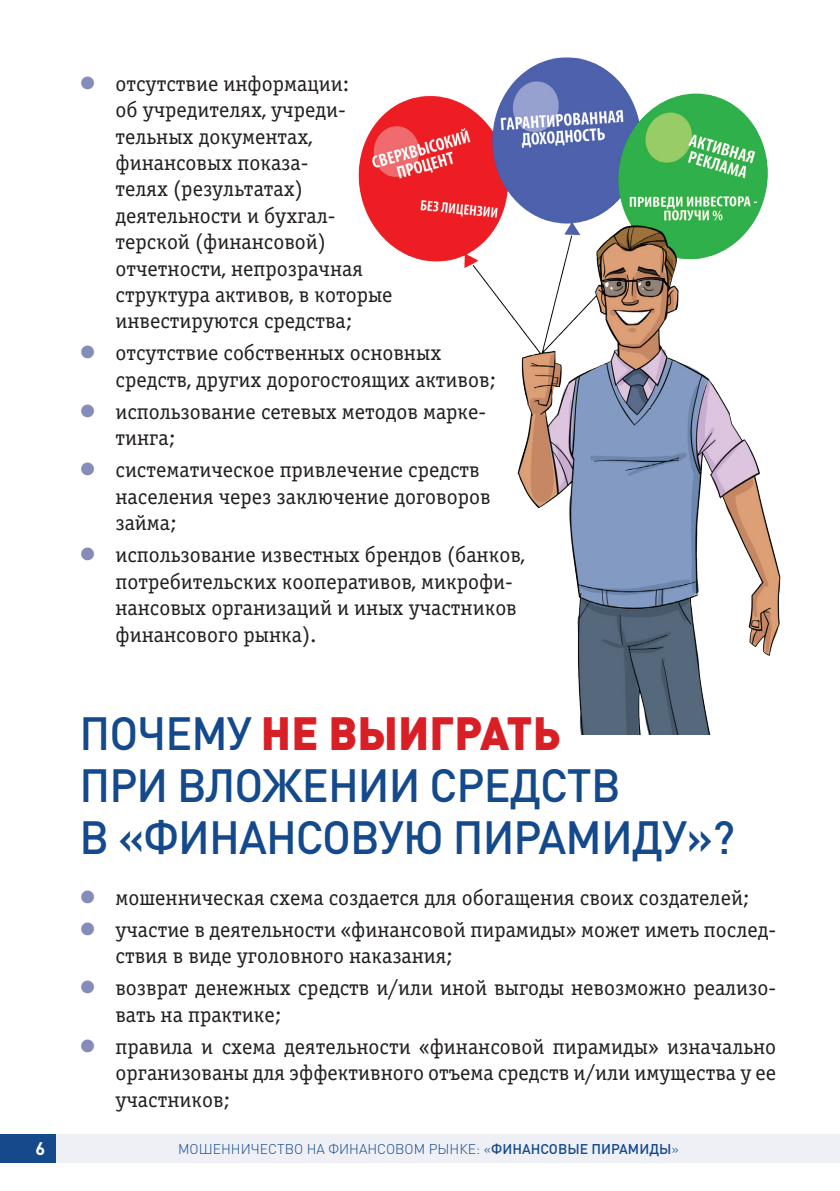
<style>
.page{position:relative;width:840px;height:1191px;background:#fff}
.page>*{position:absolute;margin:0;border:0;box-sizing:border-box;transform-origin:0 0}
.t1{font:500 46px/52px "DIN Pro";letter-spacing:-.02em;color:#14498c}
.t2{font:22px/26.4px "Officina Serif C";color:#231f20}
.t3{font:700 18px "DIN Pro";color:#fff}
.t4{font:300 14px "DIN Pro";color:#14498c}
.s1{font-weight:900;color:#d91f26}
.s2{font-weight:500}
</style>
<div class="page">
<div style="left:0;top:1134px;width:57px;height:28px;background:#14498c"></div>
<div style="left:57px;top:1134px;width:782px;height:28px;background:#eef0f6"></div>
<img style="left:358px;top:57px;width:423px;height:677px">
<p class="t2" style="left:115px;top:71px;width:278px">отсутствие информации:<br>об учредителях, учреди&shy;тельных документах, финансовых показа-<br>телях (результатах) деятельности и бухгал&shy;терской (финансовой) отчетности, непрозрачная структура активов, в которые инвестируются средства;</p>
<p class="t2" style="left:115px;top:340px;width:382px">отсутствие собственных основных средств, других дорогостоящих активов;</p>
<p class="t2" style="left:115px;top:399px;width:372px">использование сетевых методов марке&shy;тинга;</p>
<p class="t2" style="left:115px;top:457px;width:376px">систематическое привлечение средств населения через заключение договоров займа;</p>
<p class="t2" style="left:115px;top:542px;width:411px">использование известных брендов (банков, потребительских кооперативов, микрофи&shy;нансовых организаций и иных участников финансового рынка).</p>
<h1 class="t1" style="left:79px;top:706px;width:656px">ПОЧЕМУ <span class="s1">НЕ ВЫИГРАТЬ<br></span>ПРИ ВЛОЖЕНИИ СРЕДСТВ<br>В «ФИНАНСОВУЮ ПИРАМИДУ»?</h1>
<p class="t2" style="left:115px;top:881px;width:661px;line-height:32px">мошенническая схема создается для обогащения своих создателей; участие в деятельности «финансовой пирамиды» может иметь послед-</p>
<p class="t2" style="left:115px;top:940px;width:662px;line-height:32px">ствия в виде уголовного наказания;<br>возврат денежных средств и/или иной выгоды невозможно реализо-</p>
<p class="t2" style="left:115px;top:998px;width:661px;line-height:32px">вать на практике;<br>правила и схема деятельности «финансовой пирамиды» изначально</p>
<p class="t2" style="left:115px;top:1060px;width:661px">организованы для эффективного отъема средств и/или имущества у ее участников;</p>
<p class="t3" style="left:36px;top:1136px;width:11px">6</p>
<p class="t4" style="left:178px;top:1139px;width:502px">МОШЕННИЧЕСТВО НА ФИНАНСОВОМ РЫНКЕ: «<span class="s2">ФИНАНСОВЫЕ ПИРАМИДЫ</span>»</p>
</div>
